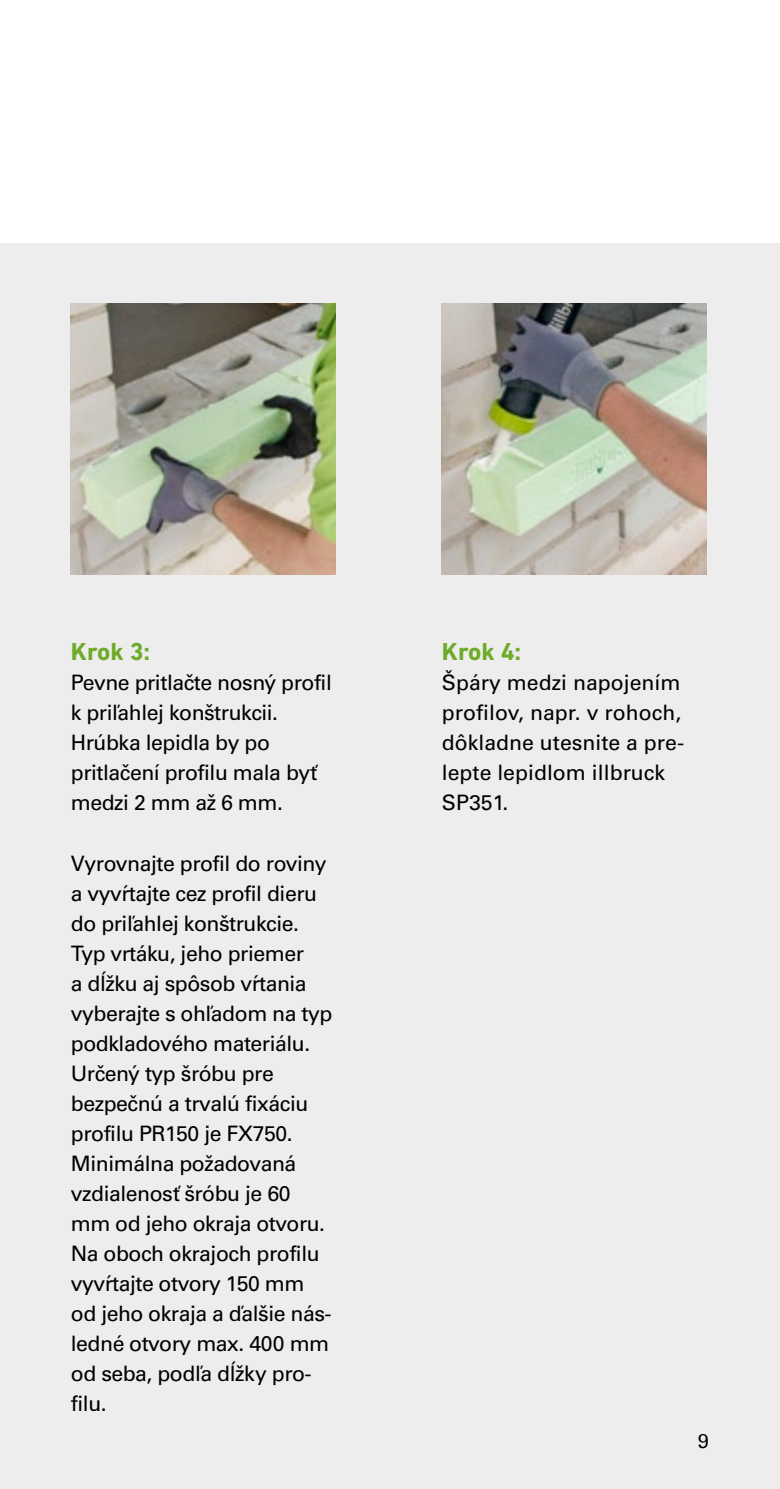
<style>
.page{position:relative;width:780px;height:1489px;background:#fff}
.page>*{position:absolute;margin:0;border:0;box-sizing:border-box;transform-origin:0 0}
.t1{font:700 25px "DIN Next LT Pro";color:#6eab28}
.t2{font:21.25px/30px "Univers LTCYR 55 Roman";letter-spacing:-.025em;color:#000}
.t3{font:21.25px/30px "Univers LTCYR 55 Roman";color:#000}
.t4{font:20px "Univers Com 55 Roman";color:#000}
</style>
<div class="page">
<div style="left:0;top:244px;width:780px;height:1244px;background:#ededed"></div>
<img style="left:71px;top:304px;width:265px;height:270px">
<img style="left:442px;top:304px;width:265px;height:270px">
<p class="t1" style="left:71px;top:637px;width:81px">Krok 3:</p>
<p class="t2" style="left:71px;top:667px;width:262px">Pevne pritlačte nosný profil k priľahlej konštrukcii.<br>Hrúbka lepidla by po pritlačení profilu mala byť medzi 2 mm až 6 mm.</p>
<p class="t2" style="left:71px;top:847px;width:263px">Vyrovnajte profil do roviny a vyvŕtajte cez profil dieru do priľahlej konštrukcie.<br>Typ vrtáku, jeho priemer<br>a dĺžku aj spôsob vŕtania vyberajte s ohľadom na typ podkladového materiálu.<br>Určený typ šróbu pre bezpečnú a trvalú fixáciu profilu PR150 je FX750.<br>Minimálna požadovaná vzdialenosť šróbu je 60 mm od jeho okraja otvoru.<br>Na oboch okrajoch profilu vyvŕtajte otvory 150 mm od jeho okraja a ďalšie nás&shy;ledné otvory max. 400 mm od seba, podľa dĺžky pro&shy;filu.</p>
<p class="t1" style="left:442px;top:637px;width:81px">Krok 4:</p>
<p class="t3" style="left:442px;top:667px;width:244px">Špáry medzi napojením profilov, napr. v rohoch, dôkladne utesnite a pre&shy;lepte lepidlom illbruck<br>SP351.</p>
<p class="t4" style="left:698px;top:1428px;width:13px">9</p>
</div>
